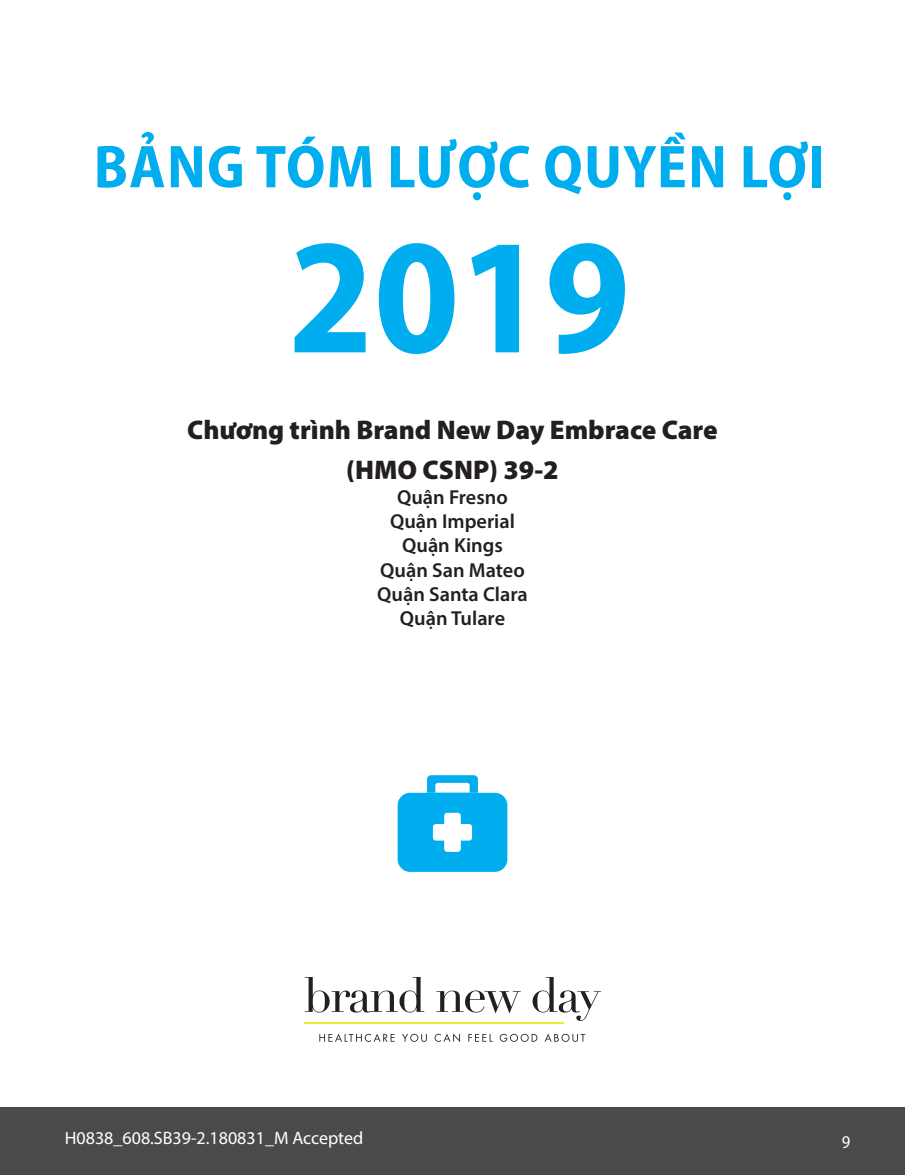
<style>
.page{position:relative;width:905px;height:1175px;background:#fff}
.page>*{position:absolute;margin:0;border:0;box-sizing:border-box;transform-origin:0 0}
.t1{font:700 semi-condensed 165.45px "Myriad Pro";color:#00aeef}
.t2{font:700 semi-condensed 60.9px "Myriad Pro";letter-spacing:.02em;color:#00aeef}
.t3{font:900 27px "Myriad Pro";color:#231f20}
.t4{font:600 20.25px "Myriad Pro";color:#231f20}
.t5{font:18px "Myriad Pro";color:#fff}
.t6{font:semi-condensed 18px "Myriad Pro";color:#fff}
</style>
<div class="page">
<div style="left:0;top:1107px;width:904px;height:67px;background:#494a4b"></div>
<svg style="left:397px;top:775px;width:110px;height:97px"></svg>
<svg style="left:305px;top:977px;width:119px;height:35px"></svg>
<svg style="left:436px;top:990px;width:84px;height:23px"></svg>
<svg style="left:532px;top:977px;width:69px;height:43px"></svg>
<hr style="left:304px;top:1022px;width:260px;height:1px;background:#f1e92f">
<svg style="left:319px;top:1033px;width:75px;height:8px"></svg>
<svg style="left:402px;top:1033px;width:25px;height:8px"></svg>
<svg style="left:434px;top:1033px;width:26px;height:9px"></svg>
<svg style="left:468px;top:1034px;width:24px;height:7px"></svg>
<svg style="left:499px;top:1033px;width:38px;height:8px"></svg>
<svg style="left:545px;top:1033px;width:40px;height:8px"></svg>
<p class="t2" style="left:94px;top:128px;width:732px">BẢNG TÓM LƯỢC QUYỀN LỢI</p>
<p class="t1" style="left:288px;top:190px;width:343px">2019</p>
<p class="t3" style="left:187px;top:412px;width:532px">Chương trình Brand New Day Embrace Care</p>
<p class="t3" style="left:346px;top:452px;width:214px">(HMO CSNP) 39-2</p>
<p class="t4" style="left:397px;top:484px;width:112px">Quận Fresno</p>
<p class="t4" style="left:390px;top:508px;width:126px">Quận Imperial</p>
<p class="t4" style="left:402px;top:532px;width:102px">Quận Kings</p>
<p class="t4" style="left:380px;top:557px;width:146px">Quận San Mateo</p>
<p class="t4" style="left:377px;top:581px;width:152px">Quận Santa Clara</p>
<p class="t4" style="left:400px;top:605px;width:107px">Quận Tulare</p>
<p class="t5" style="left:65px;top:1126px;width:300px">H0838_608.SB39-2.180831_M Accepted</p>
<p class="t6" style="left:841px;top:1131px;width:10px">9</p>
</div>
